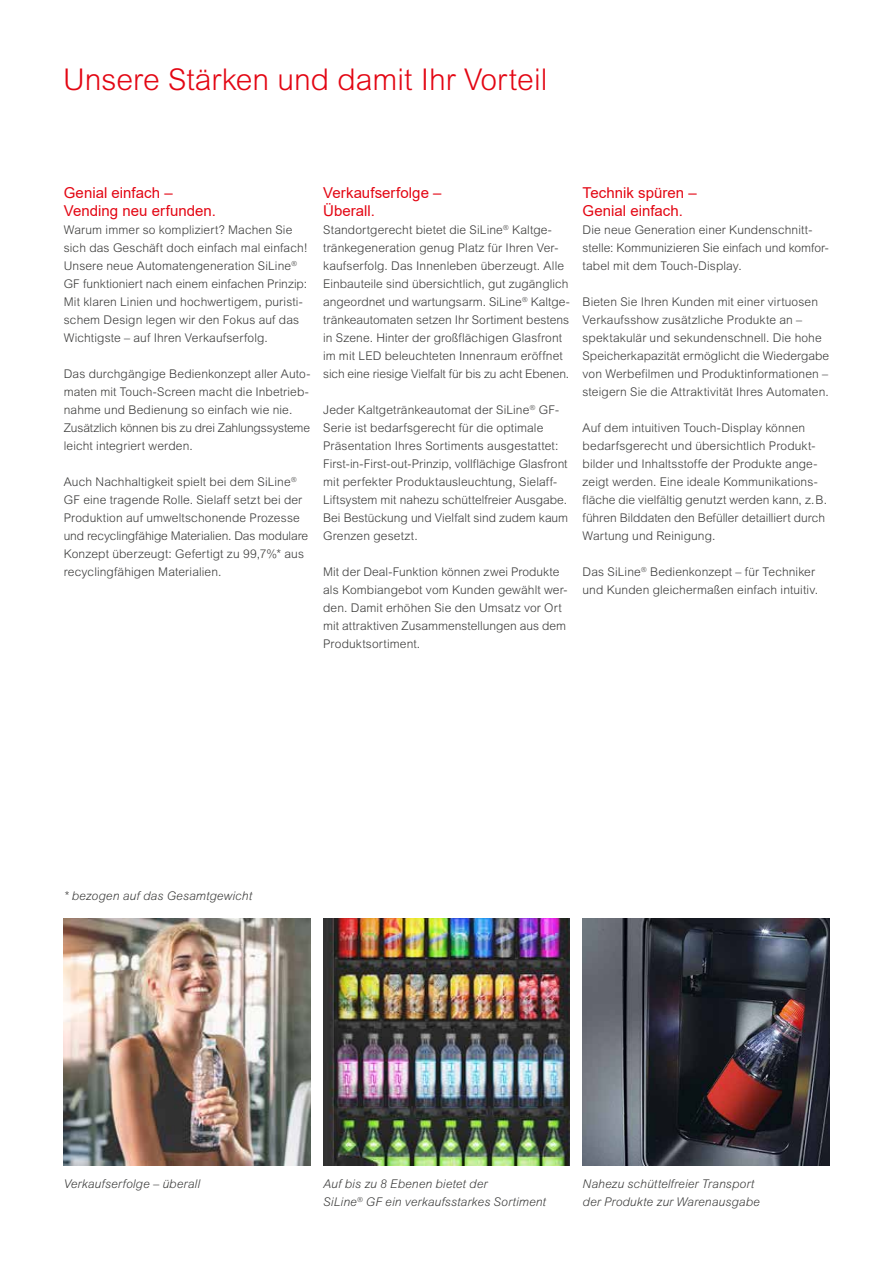
<style>
.page{position:relative;width:893px;height:1263px;background:#fff}
.page>*{position:absolute;margin:0;border:0;box-sizing:border-box;transform-origin:0 0}
.t1{font:300 30px "Arial MT Pro";color:#e30613}
.t2{font:15px/18px "Arial";letter-spacing:.005em;color:#e30613}
.t3{font:300 12px/18px "Arial MT Pro";letter-spacing:.01em;color:#3c3c3b}
.t4{font:italic 300 12px/18px "Arial MT Pro";letter-spacing:.01em;color:#3c3c3b}
</style>
<div class="page">
<img style="left:583px;top:918px;width:246px;height:247px">
<img style="left:323px;top:918px;width:247px;height:247px">
<img style="left:64px;top:918px;width:246px;height:247px">
<h1 class="t1" style="left:63px;top:61px;width:486px">Unsere Stärken und damit Ihr Vorteil</h1>
<p class="t2" style="left:64px;top:184px;width:154px">Genial einfach –<br>Vending neu erfunden.</p>
<p class="t3" style="left:64px;top:221px;width:245px">Warum immer so kompliziert? Machen Sie sich das Geschäft doch einfach mal einfach!<br>Unsere neue Automatengeneration SiLine<sup>® </sup>GF funktioniert nach einem einfachen Prinzip:<br>Mit klaren Linien und hochwertigem, puristi&shy;schem Design legen wir den Fokus auf das Wichtigste – auf Ihren Verkaufserfolg.</p>
<p class="t3" style="left:64px;top:365px;width:248px">Das durchgängige Bedienkonzept aller Auto&shy;maten mit Touch-Screen macht die Inbetrieb&shy;nahme und Bedienung so einfach wie nie.<br>Zusätzlich können bis zu drei Zahlungssysteme leicht integriert werden.</p>
<p class="t3" style="left:64px;top:473px;width:246px">Auch Nachhaltigkeit spielt bei dem SiLine<sup>® </sup>GF eine tragende Rolle. Sielaff setzt bei der Produktion auf umweltschonende Prozesse und recyclingfähige Materialien. Das modulare Konzept überzeugt: Gefertigt zu 99,7%* aus recyclingfähigen Materialien.</p>
<p class="t2" style="left:323px;top:184px;width:120px">Verkaufserfolge –<br>Überall.</p>
<p class="t3" style="left:323px;top:221px;width:248px">Standortgerecht bietet die SiLine<sup>®</sup> Kaltge&shy;tränkegeneration genug Platz für Ihren Ver&shy;kaufserfolg. Das Innenleben überzeugt. Alle Einbauteile sind übersichtlich, gut zugänglich angeordnet und wartungsarm. SiLine<sup>®</sup> Kaltge&shy;tränkeautomaten setzen Ihr Sortiment bestens in Szene. Hinter der großflächigen Glasfront im mit LED beleuchteten Innenraum eröffnet sich eine riesige Vielfalt für bis zu acht Ebenen.</p>
<p class="t3" style="left:323px;top:401px;width:247px">Jeder Kaltgetränkeautomat der SiLine<sup>®</sup> GF-Serie ist bedarfsgerecht für die optimale Präsentation Ihres Sortiments ausgestattet:<br>First-in-First-out-Prinzip, vollflächige Glasfront mit perfekter Produktausleuchtung, Sielaff-Liftsystem mit nahezu schüttelfreier Ausgabe.<br>Bei Bestückung und Vielfalt sind zudem kaum Grenzen gesetzt.</p>
<p class="t3" style="left:323px;top:563px;width:246px">Mit der Deal-Funktion können zwei Produkte als Kombiangebot vom Kunden gewählt wer&shy;den. Damit erhöhen Sie den Umsatz vor Ort mit attraktiven Zusammenstellungen aus dem Produktsortiment.</p>
<p class="t2" style="left:583px;top:184px;width:116px">Technik spüren –<br>Genial einfach.</p>
<p class="t3" style="left:583px;top:221px;width:248px">Die neue Generation einer Kundenschnitt&shy;stelle: Kommunizieren Sie einfach und komfor&shy;tabel mit dem Touch-Display.</p>
<p class="t3" style="left:583px;top:293px;width:248px">Bieten Sie Ihren Kunden mit einer virtuosen Verkaufsshow zusätzliche Produkte an – spektakulär und sekundenschnell. Die hohe Speicherkapazität ermöglicht die Wiedergabe von Werbefilmen und Produktinformationen – steigern Sie die Attraktivität Ihres Automaten.</p>
<p class="t3" style="left:583px;top:419px;width:246px">Auf dem intuitiven Touch-Display können bedarfsgerecht und übersichtlich Produkt&shy;bilder und Inhaltsstoffe der Produkte ange&shy;zeigt werden. Eine ideale Kommunikations&shy;fläche die vielfältig genutzt werden kann, z.B. führen Bilddaten den Befüller detailliert durch Wartung und Reinigung.</p>
<p class="t3" style="left:583px;top:563px;width:237px">Das SiLine<sup>®</sup> Bedienkonzept – für Techniker und Kunden gleichermaßen einfach intuitiv.</p>
<p class="t4" style="left:64px;top:887px;width:190px">* bezogen auf das Gesamtgewicht</p>
<p class="t4" style="left:64px;top:1175px;width:138px">Verkaufserfolge – überall</p>
<p class="t4" style="left:323px;top:1175px;width:224px">Auf bis zu 8 Ebenen bietet der<br>SiLine<sup>®</sup> GF ein verkaufsstarkes Sortiment</p>
<p class="t4" style="left:583px;top:1175px;width:179px">Nahezu schüttelfreier Transport der Produkte zur Warenausgabe</p>
</div>
